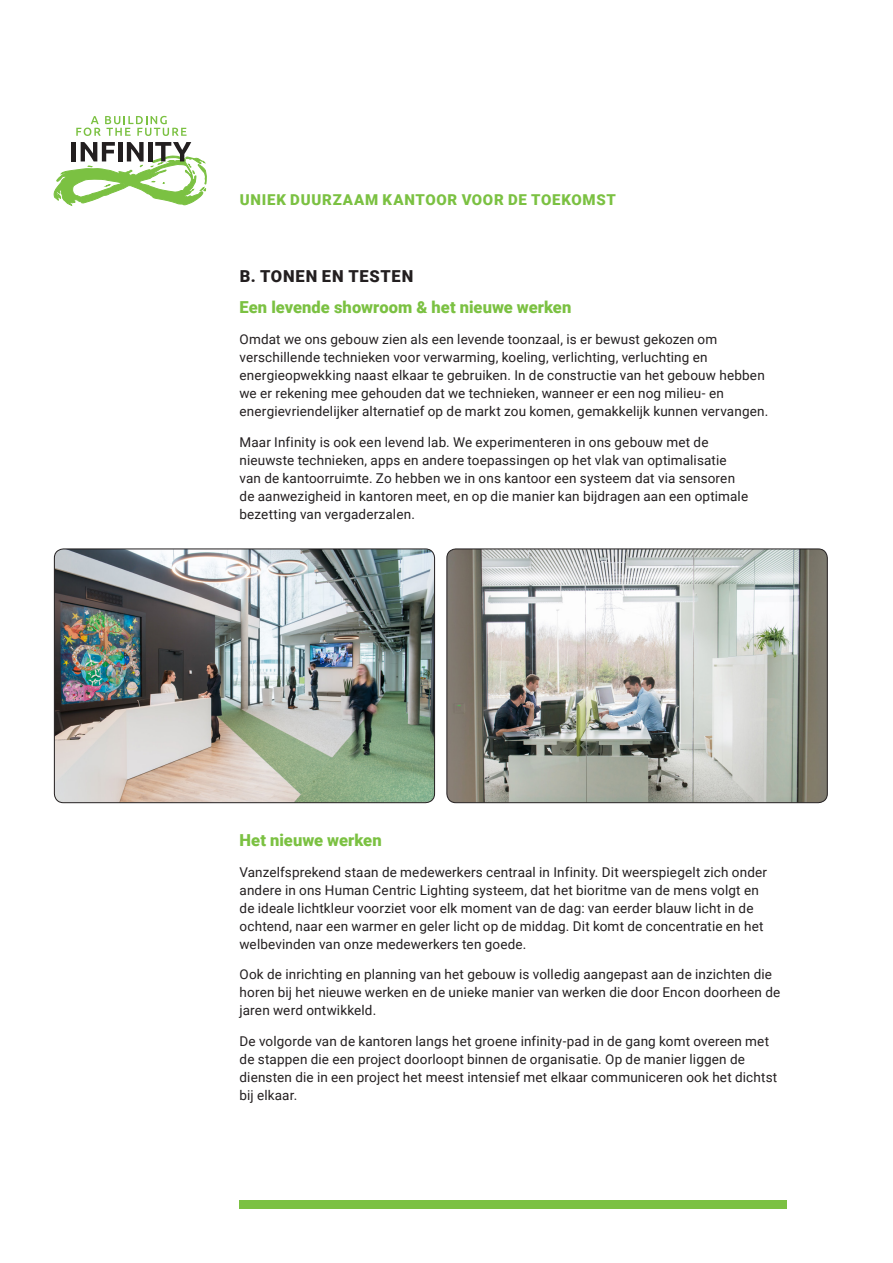
<style>
.page{position:relative;width:893px;height:1263px;background:#fff}
.page>*{position:absolute;margin:0;border:0;box-sizing:border-box;transform-origin:0 0}
.t1{font:900 16.5px "Roboto";color:#7bc142}
.t2{font:900 16.5px "Roboto";letter-spacing:.045em;color:#231f20}
.t3{font:900 15px "Roboto";letter-spacing:.05em;color:#7bc142}
.t4{font:13.5px/18px "Roboto";letter-spacing:.01em;color:#231f20}
</style>
<div class="page">
<svg style="left:76px;top:116px;width:111px;height:20px"></svg>
<svg style="left:54px;top:142px;width:153px;height:64px"></svg>
<div style="left:240px;top:1200px;width:547px;height:9px;background:#7bc142"></div>
<img style="left:54px;top:549px;width:381px;height:254px">
<div style="left:54px;top:549px;width:381px;height:254px;border:1px solid #231f20;border-radius:9px"></div>
<img style="left:447px;top:549px;width:380px;height:254px">
<div style="left:446px;top:549px;width:382px;height:254px;border:1px solid #231f20;border-radius:9px"></div>
<p class="t3" style="left:240px;top:190px;width:378px">UNIEK DUURZAAM KANTOOR VOOR DE TOEKOMST</p>
<p class="t2" style="left:240px;top:265px;width:175px">B. TONEN EN TESTEN</p>
<p class="t1" style="left:240px;top:296px;width:333px">Een levende showroom &amp; het nieuwe werken</p>
<p class="t4" style="left:240px;top:330px;width:530px">Omdat we ons gebouw zien als een levende toonzaal, is er bewust gekozen om verschillende technieken voor verwarming, koeling, verlichting, verluchting en energieopwekking naast elkaar te gebruiken. In de constructie van het gebouw hebben we er rekening mee gehouden dat we technieken, wanneer er een nog milieu- en energievriendelijker alternatief op de markt zou komen, gemakkelijk kunnen vervangen.</p>
<p class="t4" style="left:240px;top:432px;width:510px">Maar Infinity is ook een levend lab. We experimenteren in ons gebouw met de nieuwste technieken, apps en andere toepassingen op het vlak van optimalisatie van de kantoorruimte. Zo hebben we in ons kantoor een systeem dat via sensoren de aanwezigheid in kantoren meet, en op die manier kan bijdragen aan een optimale bezetting van vergaderzalen.</p>
<p class="t1" style="left:240px;top:828px;width:144px">Het nieuwe werken</p>
<p class="t4" style="left:240px;top:862px;width:529px">Vanzelfsprekend staan de medewerkers centraal in Infinity. Dit weerspiegelt zich onder andere in ons Human Centric Lighting systeem, dat het bioritme van de mens volgt en de ideale lichtkleur voorziet voor elk moment van de dag: van eerder blauw licht in de ochtend, naar een warmer en geler licht op de middag. Dit komt de concentratie en het welbevinden van onze medewerkers ten goede.</p>
<p class="t4" style="left:240px;top:965px;width:542px">Ook de inrichting en planning van het gebouw is volledig aangepast aan de inzichten die horen bij het nieuwe werken en de unieke manier van werken die door Encon doorheen de jaren werd ontwikkeld.</p>
<p class="t4" style="left:240px;top:1032px;width:539px">De volgorde van de kantoren langs het groene infinity-pad in de gang komt overeen met de stappen die een project doorloopt binnen de organisatie. Op de manier liggen de diensten die in een project het meest intensief met elkaar communiceren ook het dichtst bij elkaar.</p>
</div>
